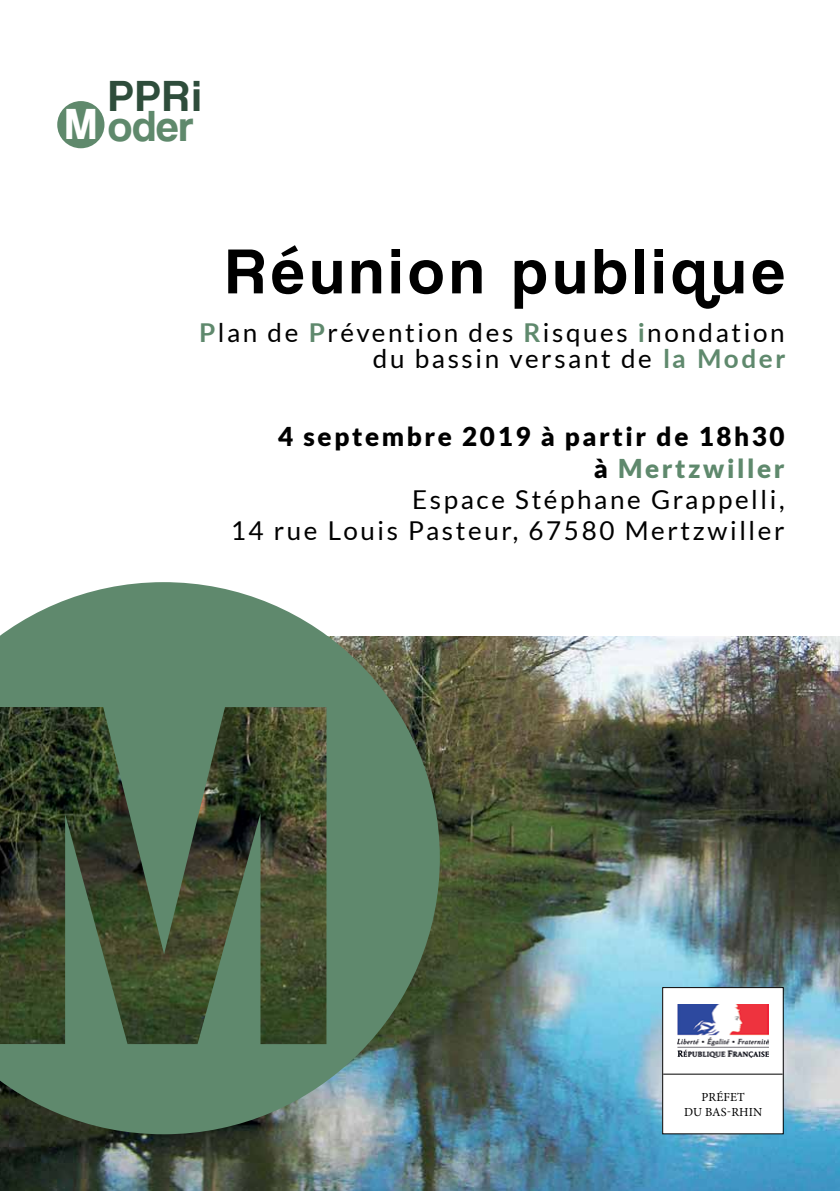
<style>
.page{position:relative;width:840px;height:1191px;background:#fff}
.page>*{position:absolute;margin:0;border:0;box-sizing:border-box;transform-origin:0 0}
.t1{font:66px "Coolvetica Rg";letter-spacing:.1em;color:#000}
.t2{font:44.8px "Coolvetica Rg";color:#5f896c}
.t3{font:44.8px "Coolvetica Rg";color:#2e4d3b}
.t4{font:26px/31.2px "Lato";letter-spacing:.1em;color:#000;text-align:right}
.t5{font:12.4px/14.8px "Minion Pro";letter-spacing:.01em;color:#000;text-align:center}
.s1{color:#fff}
.s2{font-weight:700;color:#5f896d}
.s3{font-weight:900}
.s4{font-weight:900;color:#5f896d}
</style>
<div class="page">
<img style="left:0;top:636px;width:839px;height:555px">
<div style="left:662px;top:987px;width:120px;height:146px;background:#fff"></div>
<div style="left:661px;top:987px;width:122px;height:147px;border:1px solid #000"></div>
<hr style="left:662px;top:1073px;width:120px;height:1px;background:#000">
<img style="left:677px;top:1004px;width:91px;height:53px">
<div style="left:57px;top:101px;width:47px;height:47px;background:#5f896c;border-radius:50%"></div>
<svg style="left:0;top:582px;width:440px;height:552px;background:#587159"></svg>
<h2 class="t3" style="left:109px;top:70px;width:93px">PPRi</h2>
<h2 class="t2" style="left:65px;top:99px;width:129px"><span class="s1">M</span> oder</h2>
<h1 class="t1" style="left:226px;top:232px;width:559px">Réunion publique</h1>
<p class="t4" style="left:199px;top:319px;width:587px;line-height:26px"><span class="s2">P</span>lan de <span class="s2">P</span>révention des <span class="s2">R</span>isques <span class="s2">i</span>nondation du bassin versant de <span class="s2">la Moder</span></p>
<p class="t4" style="left:231px;top:421px;width:555px"><span class="s3">4 septembre 2019 à partir de 18h30<br>à</span> <span class="s4">Mertzwiller<br></span>Espace Stéphane Grappelli,<br>14 rue Louis Pasteur, 67580 Mertzwiller</p>
<p class="t5" style="left:683px;top:1090px;width:79px">PRÉFET<br>DU BAS-RHIN</p>
</div>
